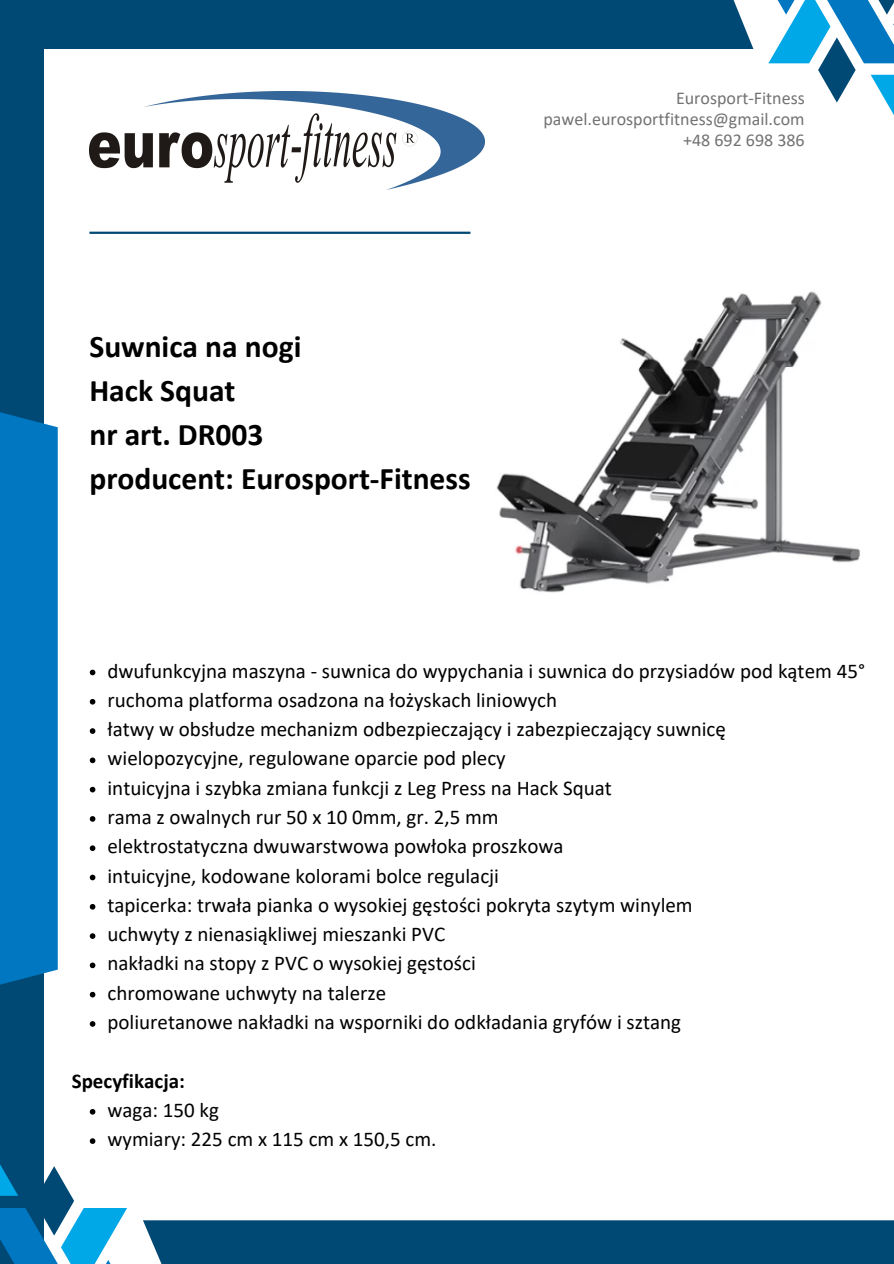
<style>
.page{position:relative;width:894px;height:1264px;background:#fff}
.page>*{position:absolute;margin:0;border:0;box-sizing:border-box;transform-origin:0 0}
.t1{font:700 31.5px "Calibri";color:#000}
.t2{font:21px "Calibri";color:#000}
.t3{font:700 21px "Calibri";color:#000}
.t4{font:18px "Calibri";color:#737373}
</style>
<div class="page">
<svg style="left:768px;top:0;width:126px;height:115px"></svg>
<div style="left:0;top:40px;width:44px;height:1223px;background:#014975"></div>
<hr style="left:89px;top:232px;width:715px;height:2px;background:#014975">
<div style="left:0;top:0;width:753px;height:49px;background:#014975"></div>
<div style="left:143px;top:1220px;width:750px;height:43px;background:#014975"></div>
<div style="left:0;top:404px;width:58px;height:588px;background:#0077c0"></div>
<img style="left:89px;top:91px;width:396px;height:98px">
<img style="left:430px;top:165px;width:430px;height:428px">
<svg style="left:90px;top:669px;width:5px;height:6px"></svg>
<svg style="left:90px;top:699px;width:5px;height:5px"></svg>
<svg style="left:90px;top:728px;width:5px;height:6px"></svg>
<svg style="left:90px;top:757px;width:5px;height:6px"></svg>
<svg style="left:90px;top:786px;width:5px;height:6px"></svg>
<svg style="left:90px;top:816px;width:5px;height:5px"></svg>
<svg style="left:90px;top:845px;width:5px;height:6px"></svg>
<svg style="left:90px;top:874px;width:5px;height:6px"></svg>
<svg style="left:90px;top:904px;width:5px;height:5px"></svg>
<svg style="left:90px;top:933px;width:5px;height:5px"></svg>
<svg style="left:90px;top:962px;width:5px;height:6px"></svg>
<svg style="left:90px;top:991px;width:5px;height:6px"></svg>
<svg style="left:90px;top:1021px;width:5px;height:5px"></svg>
<svg style="left:90px;top:1109px;width:5px;height:5px"></svg>
<svg style="left:0;top:1138px;width:127px;height:125px"></svg>
<p class="t4" style="left:675px;top:91px;width:130px">Eurosport-Fitness</p>
<p class="t4" style="left:543px;top:111px;width:263px">pawel.eurosportfitness@gmail.com</p>
<p class="t4" style="left:683px;top:132px;width:123px">+48 692 698 386</p>
<p class="t1" style="left:89px;top:334px;width:213px">Suwnica na nogi</p>
<p class="t1" style="left:89px;top:377px;width:147px">Hack Squat</p>
<p class="t1" style="left:89px;top:421px;width:175px">nr art. DR003</p>
<p class="t1" style="left:89px;top:465px;width:382px">producent: Eurosport-Fitness</p>
<p class="t2" style="left:107px;top:661px;width:758px">dwufunkcyjna maszyna - suwnica do wypychania i suwnica do przysiadów pod kątem 45°</p>
<p class="t2" style="left:107px;top:691px;width:451px">ruchoma platforma osadzona na łożyskach liniowych</p>
<p class="t2" style="left:107px;top:720px;width:619px">łatwy w obsłudze mechanizm odbezpieczający i zabezpieczający suwnicę</p>
<p class="t2" style="left:107px;top:749px;width:399px">wielopozycyjne, regulowane oparcie pod plecy</p>
<p class="t2" style="left:107px;top:779px;width:506px">intuicyjna i szybka zmiana funkcji z Leg Press na Hack Squat</p>
<p class="t2" style="left:107px;top:808px;width:392px">rama z owalnych rur 50 x 10 0mm, gr. 2,5 mm</p>
<p class="t2" style="left:107px;top:837px;width:457px">elektrostatyczna dwuwarstwowa powłoka proszkowa</p>
<p class="t2" style="left:107px;top:866px;width:393px">intuicyjne, kodowane kolorami bolce regulacji</p>
<p class="t2" style="left:107px;top:896px;width:586px">tapicerka: trwała pianka o wysokiej gęstości pokryta szytym winylem</p>
<p class="t2" style="left:107px;top:925px;width:339px">uchwyty z nienasiąkliwej mieszanki PVC</p>
<p class="t2" style="left:107px;top:954px;width:370px">nakładki na stopy z PVC o wysokiej gęstości</p>
<p class="t2" style="left:107px;top:983px;width:280px">chromowane uchwyty na talerze</p>
<p class="t2" style="left:107px;top:1013px;width:575px">poliuretanowe nakładki na wsporniki do odkładania gryfów i sztang</p>
<p class="t3" style="left:72px;top:1071px;width:115px">Specyfikacja:</p>
<p class="t2" style="left:107px;top:1101px;width:113px">waga: 150 kg</p>
<p class="t2" style="left:107px;top:1130px;width:330px">wymiary: 225 cm x 115 cm x 150,5 cm.</p>
</div>
